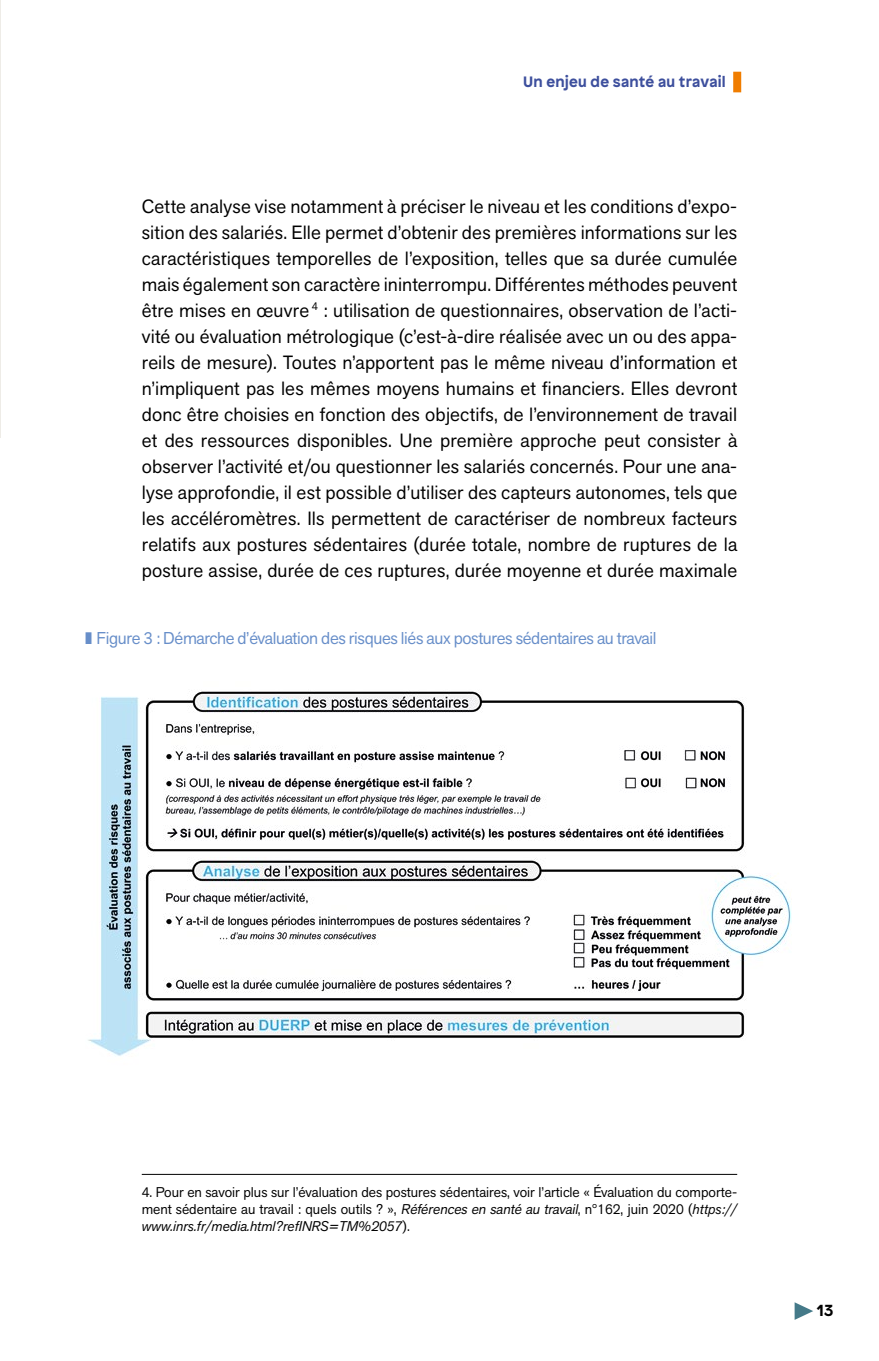
<style>
.page{position:relative;width:879px;height:1361px;background:#fff}
.page>*{position:absolute;margin:0;border:0;box-sizing:border-box;transform-origin:0 0}
.t1{font:19px/26px "Akzid Grtsk Next";letter-spacing:.01em;color:#000;text-align:justify}
.t2{font:17px "Akzid Grtsk Next";letter-spacing:-.02em;color:#678ec9}
.t3{font:700 16px "Patron";color:#000}
.t4{font:700 15px "Patron";letter-spacing:.015em;color:#3d4f9d}
.t5{font:14px/16.6px "Akzid Grtsk Next";color:#000;text-align:justify}
.s1{font-style:italic}
</style>
<div class="page">
<svg style="left:794px;top:1302px;width:19px;height:18px"></svg>
<div style="left:733px;top:72px;width:8px;height:20px;background:#f07d00"></div>
<hr style="left:0;top:0;width:1px;height:437px;background:#eeece7">
<hr style="left:142px;top:1174px;width:595px;height:1px;background:#000">
<img style="left:88px;top:691px;width:703px;height:365px">
<p class="t4" style="left:523px;top:75px;width:204px">Un enjeu de santé au travail</p>
<p class="t1" style="left:142px;top:194px;width:597px">Cette analyse vise notamment à préciser le niveau et les conditions d’expo&shy;sition des salariés. Elle permet d’obtenir des premières informations sur les caractéristiques temporelles de l’exposition, telles que sa durée cumulée mais également son caractère ininterrompu. Différentes méthodes peuvent être mises en œuvre <sup>4</sup> : utilisation de questionnaires, observation de l’acti&shy;vité ou évaluation métrologique (c’est-à-dire réalisée avec un ou des appa&shy;reils de mesure). Toutes n’apportent pas le même niveau d’information et n’impliquent pas les mêmes moyens humains et financiers. Elles devront donc être choisies en fonction des objectifs, de l’environnement de travail et des ressources disponibles. Une première approche peut consister à observer l’activité et/ou questionner les salariés concernés. Pour une ana&shy;lyse approfondie, il est possible d’utiliser des capteurs autonomes, tels que les accéléromètres. Ils permettent de caractériser de nombreux facteurs relatifs aux postures sédentaires (durée totale, nombre de ruptures de la posture assise, durée de ces ruptures, durée moyenne et durée maximale</p>
<p class="t2" style="left:85px;top:627px;width:573px">❚ Figure 3 : Démarche d’évaluation des risques liés aux postures sédentaires au travail</p>
<p class="t5" style="left:142px;top:1184px;width:597px">4. Pour en savoir plus sur l’évaluation des postures sédentaires, voir l’article « Évaluation du comporte&shy;ment sédentaire au travail : quels outils ? », <span class="s1">Références en santé au travail</span>, n°162, juin 2020 (<span class="s1">https:// www.inrs.fr/media.html?refINRS=TM%2057</span>).</p>
<p class="t3" style="left:817px;top:1302px;width:18px">13</p>
</div>
